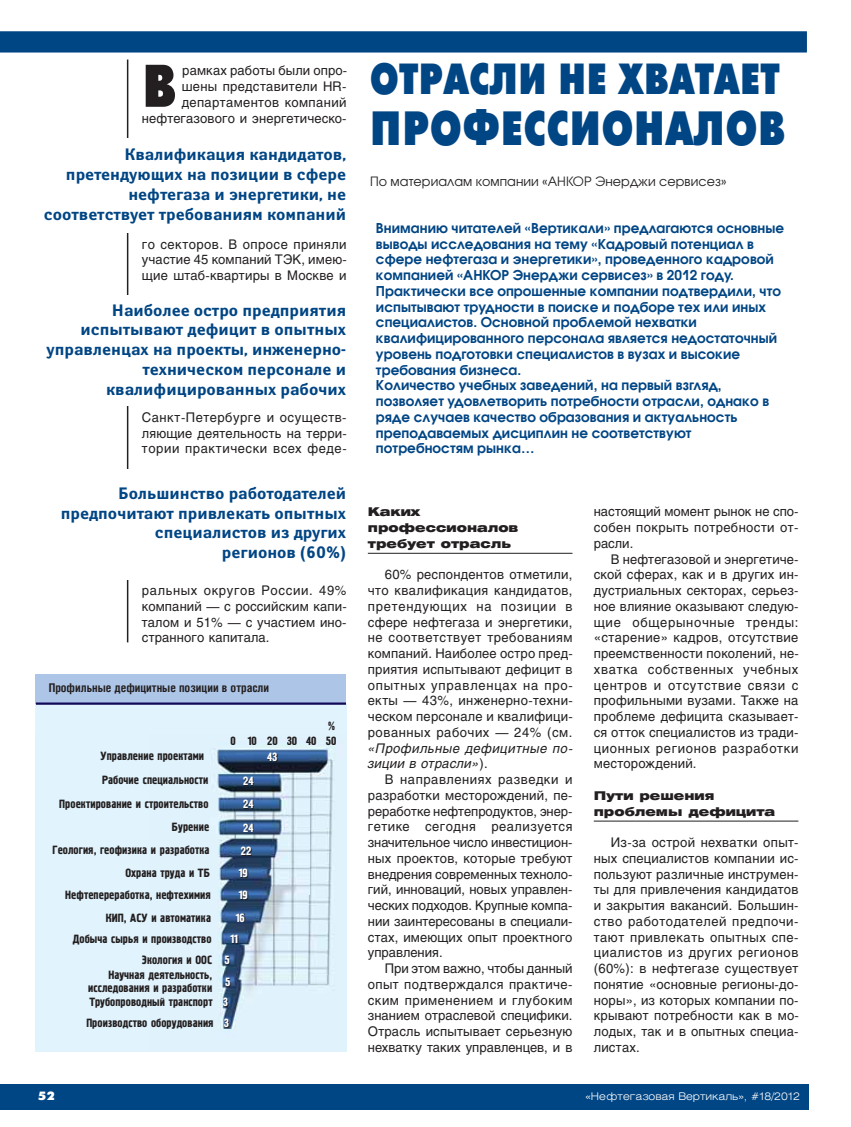
<style>
.page{position:relative;width:851px;height:1127px;background:#fff}
.page>*{position:absolute;margin:0;border:0;box-sizing:border-box;transform-origin:0 0}
.t1{font:700 60px "Futura Futuris X Cond C";color:#231f20}
.t2{font:700 48px "Futura Futuris X Cond C";letter-spacing:.005em;color:#004584}
.t3{font:700 43.5px "Futura Futuris X Cond C";color:#004584}
.t4{font:700 16.5px/19.8px "Yanus C";color:#004584;text-align:right}
.t5{font:600 13.5px/15.8px "Avant Garde Gothic C";letter-spacing:.005em;color:#004584}
.t6{font:13.2px/15.8px "Helios";letter-spacing:.015em;color:#231f20;text-align:justify}
.t7{font:italic 13.2px/15.8px "Helios";letter-spacing:.035em;color:#231f20}
.t8{font:12.75px "Avant Garde Gothic C";letter-spacing:.005em;color:#231f20}
.t9{font:12px/15px "Pollock C1";color:#231f20;text-align:right}
.t10{font:900 12px/15.8px "Helios Ext";letter-spacing:.005em;color:#231f20}
.t11{font:700 12px "Helios Cond";color:#231f20}
.t12{font:12px/21.8px "Pollock C1";color:#fff}
.t13{font:12px "Futura Futuris XC";color:#fff}
.t14{font:300 10.5px "Helios Ext";color:#fff}
.s1{font-style:normal}
</style>
<div class="page">
<hr style="left:368px;top:553px;width:204px;height:1px;background:#231f20">
<hr style="left:593px;top:821px;width:205px;height:1px;background:#231f20">
<div style="left:0;top:1084px;width:808px;height:26px;background:#004584"></div>
<svg style="left:0;top:31px;width:807px;height:22px;background:#084b88"></svg>
<hr style="left:127px;top:60px;width:1px;height:582px;background:#231f20">
<div style="left:36px;top:705px;width:310px;height:347px;background:#e1f4fd"></div>
<img style="left:211px;top:746px;width:122px;height:283px">
<div style="left:36px;top:674px;width:310px;height:29px;background:#adc5e7"></div>
<hr style="left:36px;top:702px;width:310px;height:3px;background:#140858">
<div style="left:34px;top:296px;width:312px;height:110px;background:#fff"></div>
<div style="left:34px;top:469px;width:312px;height:110px;background:#fff"></div>
<h1 class="t1" style="left:142px;top:63px;width:36px">В</h1>
<p class="t6" style="left:142px;top:64px;width:207px;text-align:right">рамках работы были опро-<br>шены представители HR&shy;департаментов компаний нефтегазового и энергетическо-</p>
<p class="t4" style="left:44px;top:146px;width:303px">Квалификация кандидатов, претендующих на позиции в сфере нефтегаза и энергетики, не соответствует требованиям компаний</p>
<p class="t6" style="left:142px;top:237px;width:206px">го секторов. В опросе приняли участие 45 компаний ТЭК, имею&shy;щие штаб-квартиры в Москве и</p>
<p class="t4" style="left:47px;top:301px;width:301px">Наиболее остро предприятия испытывают дефицит в опытных управленцах на проекты, инженерно&shy;техническом персонале и квалифицированных рабочих</p>
<p class="t6" style="left:142px;top:411px;width:206px">Санкт-Петербурге и осуществ&shy;ляющие деятельность на терри&shy;тории практически всех феде-</p>
<p class="t4" style="left:61px;top:485px;width:287px">Большинство работодателей предпочитают привлекать опытных специалистов из других<br>регионов (60%)</p>
<p class="t6" style="left:142px;top:584px;width:206px">ральных округов России. 49% компаний — с российским капи&shy;талом и 51% — с участием ино&shy;странного капитала.</p>
<p class="t11" style="left:49px;top:683px;width:222px">Профильные дефицитные позиции в отрасли</p>
<p class="t9" style="left:101px;top:749px;width:105px">Управление проектами</p>
<p class="t9" style="left:102px;top:773px;width:108px">Рабочие специальности</p>
<p class="t9" style="left:59px;top:797px;width:151px">Проектирование и строительство</p>
<p class="t9" style="left:172px;top:820px;width:39px">Бурение</p>
<p class="t9" style="left:53px;top:843px;width:158px">Геология, геофизика и разработка</p>
<p class="t9" style="left:125px;top:866px;width:86px">Охрана труда и ТБ</p>
<p class="t9" style="left:65px;top:888px;width:147px">Нефтепереработка, нефтехимия</p>
<p class="t9" style="left:106px;top:911px;width:107px">КИП, АСУ и автоматика</p>
<p class="t9" style="left:73px;top:932px;width:140px">Добыча сырья и производство</p>
<p class="t9" style="left:142px;top:953px;width:72px">Экология и ООС</p>
<p class="t9" style="left:88px;top:969px;width:126px;line-height:12.8px">Научная деятельность, исследования и разработки</p>
<p class="t9" style="left:86px;top:992px;width:129px;line-height:21px;text-align:left">Трубопроводный транспорт<br>Производство оборудования</p>
<p class="t9" style="left:230px;top:719px;width:107px">%<br>0 10 20 30 40 50</p>
<p class="t12" style="left:243px;top:771px;width:12px">24</p>
<p class="t12" style="left:243px;top:794px;width:12px">24</p>
<p class="t12" style="left:243px;top:817px;width:12px">24</p>
<p class="t12" style="left:241px;top:841px;width:12px">22</p>
<p class="t12" style="left:239px;top:863px;width:11px">19</p>
<p class="t12" style="left:239px;top:885px;width:11px">19</p>
<p class="t12" style="left:236px;top:907px;width:11px">16</p>
<p class="t12" style="left:230px;top:929px;width:9px">11</p>
<p class="t12" style="left:224px;top:950px;width:8px">5<br>5</p>
<p class="t12" style="left:223px;top:992px;width:7px;line-height:21px">3<br>3</p>
<p class="t12" style="left:267px;top:747px;width:12px">43</p>
<h3 class="t3" style="left:370px;top:62px;width:411px">ОТРАСЛИ НЕ ХВАТАЕТ</h3>
<h2 class="t2" style="left:370px;top:110px;width:417px">ПРОФЕССИОНАЛОВ</h2>
<p class="t8" style="left:370px;top:175px;width:358px">По материалам компании «АНКОР Энерджи сервисез»</p>
<p class="t5" style="left:376px;top:221px;width:409px">Вниманию читателей «Вертикали» предлагаются основные выводы исследования на тему «Кадровый потенциал в сфере нефтегаза и энергетики», проведенного кадровой компанией «АНКОР Энерджи сервисез» в 2012 году.<br>Практически все опрошенные компании подтвердили, что испытывают трудности в поиске и подборе тех или иных специалистов. Основной проблемой нехватки квалифицированного персонала является недостаточный уровень подготовки специалистов в вузах и высокие требования бизнеса.<br>Количество учебных заведений, на первый взгляд, позволяет удовлетворить потребности отрасли, однако в ряде случаев качество образования и актуальность преподаваемых дисциплин не соответствуют потребностям рынка…</p>
<p class="t10" style="left:368px;top:505px;width:152px">Каких профессионалов требует отрасль</p>
<p class="t6" style="left:368px;top:568px;width:206px;text-indent:17px">60% респондентов отметили, что квалификация кандидатов, претендующих на позиции в сфере нефтегаза и энергетики, не соответствует требованиям компаний. Наиболее остро пред&shy;приятия испытывают дефицит в опытных управленцах на про&shy;екты — 43%, инженерно-техни&shy;ческом персонале и квалифици&shy;рованных рабочих — 24% (см.</p>
<p class="t7" style="left:368px;top:741px;width:206px">«Профильные дефицитные по&shy;зиции в отрасли»<span class="s1">).</span></p>
<p class="t6" style="left:368px;top:773px;width:206px;text-indent:17px">В направлениях разведки и разработки месторождений, пе&shy;реработке нефтепродуктов, энер&shy;гетике сегодня реализуется значительное число инвестицион&shy;ных проектов, которые требуют внедрения современных техноло&shy;гий, инноваций, новых управлен&shy;ческих подходов. Крупные компа&shy;нии заинтересованы в специали&shy;стах, имеющих опыт проектного управления.</p>
<p class="t6" style="left:368px;top:962px;width:206px;text-indent:17px">При этом важно, чтобы данный опыт подтверждался практиче&shy;ским применением и глубоким знанием отраслевой специфики.<br>Отрасль испытывает серьезную нехватку таких управленцев, и в</p>
<p class="t6" style="left:593px;top:505px;width:206px">настоящий момент рынок не спо&shy;собен покрыть потребности от&shy;расли.</p>
<p class="t6" style="left:593px;top:552px;width:206px;text-indent:17px">В нефтегазовой и энергетиче&shy;ской сферах, как и в других ин&shy;дустриальных секторах, серьез&shy;ное влияние оказывают следую&shy;щие общерыночные тренды: «старение» кадров, отсутствие преемственности поколений, не&shy;хватка собственных учебных центров и отсутствие связи с профильными вузами. Также на проблеме дефицита сказывает&shy;ся отток специалистов из тради&shy;ционных регионов разработки месторождений.</p>
<p class="t10" style="left:593px;top:789px;width:183px">Пути решения проблемы дефицита</p>
<p class="t6" style="left:593px;top:836px;width:206px;text-indent:17px">Из-за острой нехватки опыт&shy;ных специалистов компании ис&shy;пользуют различные инструмен&shy;ты для привлечения кандидатов и закрытия вакансий. Большин&shy;ство работодателей предпочи&shy;тают привлекать опытных спе&shy;циалистов из других регионов (60%): в нефтегазе существует понятие «основные регионы-до&shy;норы», из которых компании по&shy;крывают потребности как в мо&shy;лодых, так и в опытных специа&shy;листах.</p>
<p class="t13" style="left:38px;top:1091px;width:18px">52</p>
<p class="t14" style="left:585px;top:1092px;width:216px">«Нефтегазовая Вертикаль», #18/2012</p>
</div>
